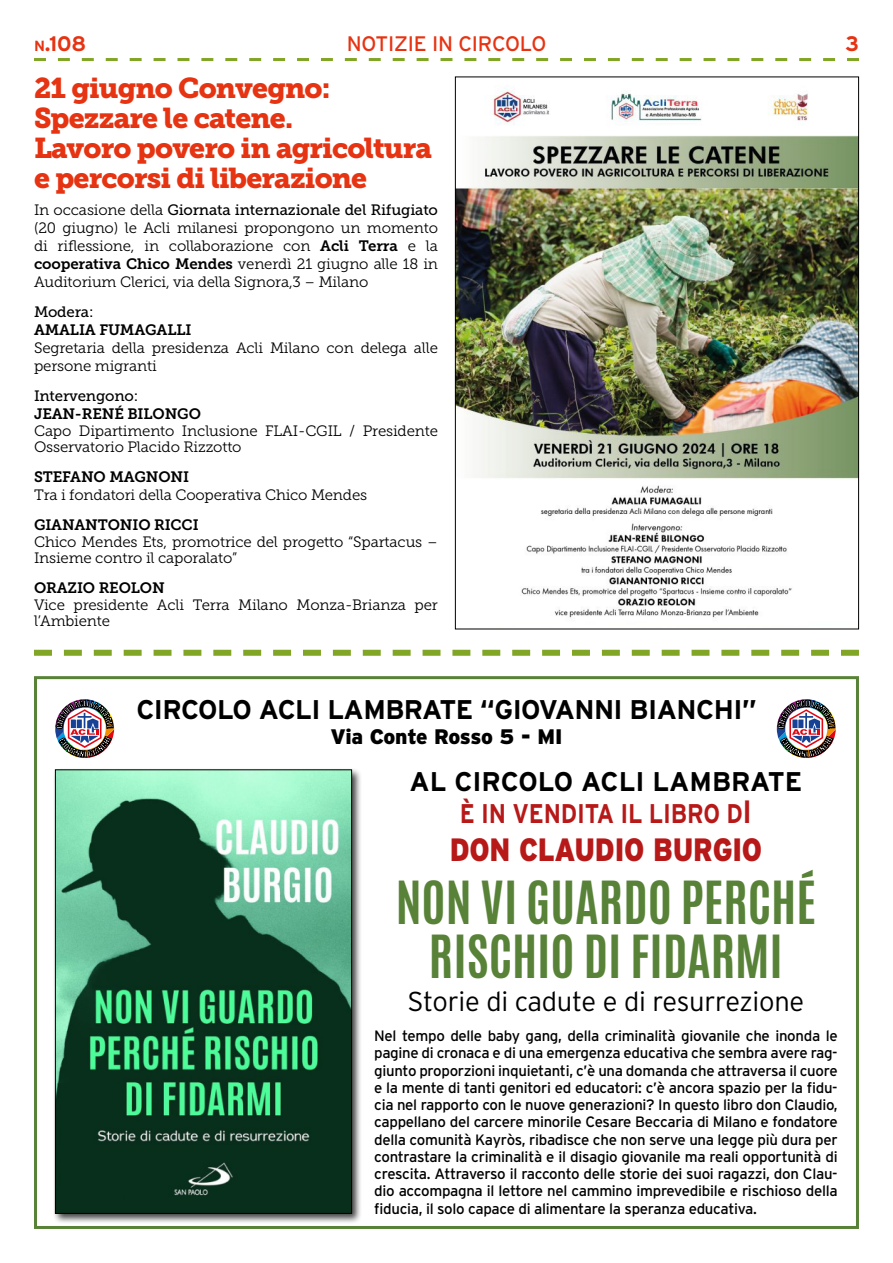
<style>
.page{position:relative;width:893px;height:1263px;background:#fff}
.page>*{position:absolute;margin:0;border:0;box-sizing:border-box;transform-origin:0 0}
.t1{font:700 49.65px/53.4px "Antonio";color:#588237;text-align:center}
.t2{font:900 32.25px "Interstate";letter-spacing:-.01em;color:#b71918;scale:.86 1}
.t3{font:28.5px/30px "Museo Slab 900";letter-spacing:-.03em;color:#e63312}
.t4{font:300 27.3px "Interstate";letter-spacing:-.01em;color:#000}
.t5{font:700 27px/31px "Interstate";letter-spacing:-.02em;color:#000;text-align:center}
.t6{font:900 21px "Interstate";letter-spacing:-.02em;color:#000}
.t7{font:21px "Interstate";letter-spacing:-.01em;color:#e63312}
.t8{font:700 21px "Interstate";color:#e63312}
.t9{font:15px/17.2px "Interstate";letter-spacing:-.02em;color:#000;text-align:justify}
.t10{font:15px/18px "Museo Slab 300";letter-spacing:-.01em;color:#000}
.t11{font:15px "Museo Slab 700";letter-spacing:-.01em;color:#000}
.t12{font:15px "Museo Slab 500";letter-spacing:-.01em;color:#000}
.s1{font-size:14.7px}
.s2{font-family:"Museo Slab 300"}
.s3{font-family:"Museo Slab 700"}
.s4{color:#b71918}
.s5{font-size:32.25px;color:#b71918}
</style>
<div class="page">
<svg style="left:34px;top:58px;width:825px;height:3px"></svg>
<img style="left:457px;top:88px;width:400px;height:530px">
<div style="left:53px;top:767px;width:309px;height:457px;background:#000;opacity:.75"></div>
<img style="left:57px;top:772px;width:293px;height:439px">
<div style="left:55px;top:770px;width:297px;height:443px;border:1px solid #000"></div>
<div style="left:34px;top:676px;width:825px;height:553px;border:3px solid #588237"></div>
<svg style="left:34px;top:650px;width:825px;height:6px"></svg>
<svg style="left:55px;top:699px;width:59px;height:60px"></svg>
<svg style="left:777px;top:699px;width:59px;height:60px"></svg>
<h3 class="t8" style="left:34px;top:32px;width:54px"><span class="s1">n</span>.108</h3>
<h3 class="t7" style="left:347px;top:32px;width:201px">NOTIZIE IN CIRCOLO</h3>
<h3 class="t8" style="left:845px;top:32px;width:15px">3</h3>
<h3 class="t3" style="left:34px;top:73px;width:400px">21 giugno Convegno:<br>Spezzare le catene.<br>Lavoro povero in agricoltura e percorsi di liberazione</h3>
<p class="t12" style="left:34px;top:202px;width:405px"><span class="s2">In occasione della</span> Giornata internazionale del Rifugiato</p>
<p class="t10" style="left:34px;top:219px;width:405px;text-align:justify">(20 giugno) le Acli milanesi propongono un momento di riflessione, in collaborazione con <span class="s3">Acli Terra</span> e la <span class="s3">cooperativa Chico Mendes</span> venerdì 21 giugno alle 18 in Auditorium Clerici, via della Signora,3 – Milano</p>
<p class="t12" style="left:34px;top:304px;width:61px">Modera:</p>
<p class="t11" style="left:34px;top:322px;width:159px">AMALIA FUMAGALLI</p>
<p class="t10" style="left:34px;top:339px;width:405px">Segretaria della presidenza Acli Milano con delega alle persone migranti</p>
<p class="t12" style="left:34px;top:388px;width:106px">Intervengono:</p>
<p class="t11" style="left:34px;top:406px;width:168px">JEAN-RENÉ BILONGO</p>
<p class="t10" style="left:34px;top:423px;width:405px;line-height:16.5px">Capo Dipartimento Inclusione FLAI-CGIL / Presidente<br>Osservatorio Placido Rizzotto</p>
<p class="t11" style="left:34px;top:469px;width:157px">STEFANO MAGNONI</p>
<p class="t10" style="left:34px;top:486px;width:335px">Tra i fondatori della Cooperativa Chico Mendes</p>
<p class="t11" style="left:34px;top:517px;width:166px">GIANANTONIO RICCI</p>
<p class="t10" style="left:34px;top:534px;width:405px;line-height:16.5px">Chico Mendes Ets, promotrice del progetto “Spartacus –<br>Insieme contro il caporalato”</p>
<p class="t11" style="left:34px;top:580px;width:132px">ORAZIO REOLON</p>
<p class="t10" style="left:34px;top:597px;width:405px;line-height:16.5px">Vice presidente Acli Terra Milano Monza-Brianza per l’Ambiente</p>
<h3 class="t5" style="left:136px;top:694px;width:622px">CIRCOLO ACLI LAMBRATE “GIOVANNI BIANCHI”</h3>
<h3 class="t6" style="left:330px;top:725px;width:233px">Via Conte Rosso 5 - MI</h3>
<h3 class="t5" style="left:410px;top:766px;width:394px">AL CIRCOLO ACLI LAMBRATE<br><span class="s4">È IN VENDITA IL LIBRO D</span><span class="s5">I</span></h3>
<h2 class="t2" style="left:450px;top:831px;width:365px">DON CLAUDIO BURGIO</h2>
<h1 class="t1" style="left:396px;top:877px;width:422px">NON VI GUARDO PERCHÉ<br>RISCHIO DI FIDARMI</h1>
<h3 class="t4" style="left:408px;top:986px;width:398px">Storie di cadute e di resurrezione</h3>
<p class="t9" style="left:374px;top:1027px;width:465px">Nel tempo delle baby gang, della criminalità giovanile che inonda le pagine di cronaca e di una emergenza educativa che sembra avere rag&shy;giunto proporzioni inquietanti, c’è una domanda che attraversa il cuore e la mente di tanti genitori ed educatori: c’è ancora spazio per la fidu&shy;cia nel rapporto con le nuove generazioni? In questo libro don Claudio, cappellano del carcere minorile Cesare Beccaria di Milano e fondatore della comunità Kayròs, ribadisce che non serve una legge più dura per contrastare la criminalità e il disagio giovanile ma reali opportunità di crescita. Attraverso il racconto delle storie dei suoi ragazzi, don Clau&shy;dio accompagna il lettore nel cammino imprevedibile e rischioso della fiducia, il solo capace di alimentare la speranza educativa.</p>
</div>
